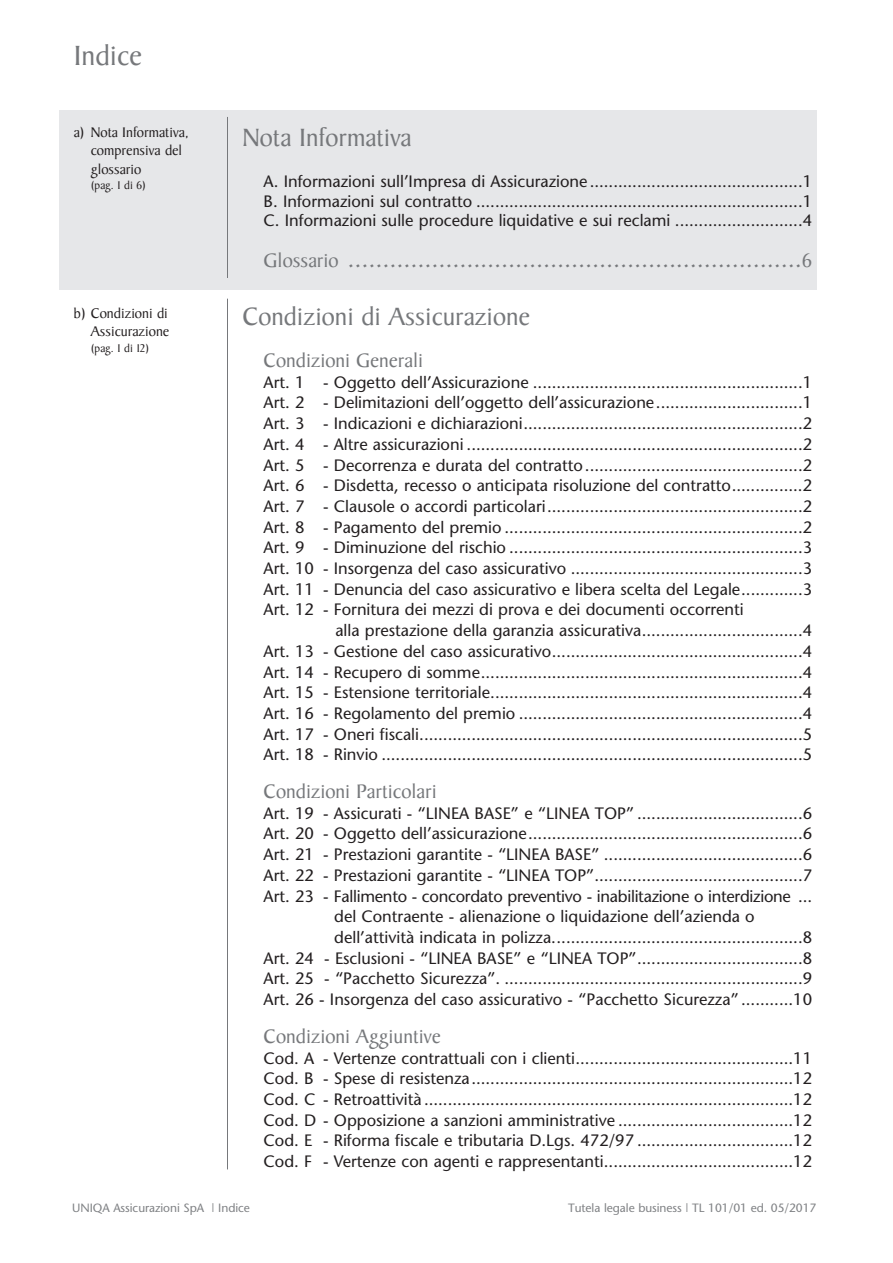
<style>
.page{position:relative;width:893px;height:1263px;background:#fff}
.page>*{position:absolute;margin:0;border:0;box-sizing:border-box;transform-origin:0 0}
.t1{font:30px "Baker Signet";color:#76787b}
.t2{font:27px/58.1px "Baker Signet";color:#76787b}
.t3{font:21px "Baker Signet";color:#76787b}
.t4{font:16.5px/20.7px "Stone Sans";color:#231f20;text-align:justify}
.t5{font:15px/18px "Baker Signet";color:#231f20}
.t6{font:12px "Stone Sans";letter-spacing:-.005em;color:#808285}
.t7{font:12px "Baker Signet";color:#231f20}
.s1{font-size:21px}
</style>
<div class="page">
<div style="left:60px;top:111px;width:757px;height:179px;background:#e6e7e9"></div>
<hr style="left:227px;top:117px;width:1px;height:161px;background:#76787b">
<hr style="left:227px;top:299px;width:1px;height:870px;background:#76787b">
<h1 class="t1" style="left:74px;top:44px;width:70px">Indice</h1>
<p class="t5" style="left:91px;top:125px;width:100px;text-indent:-17px">a) Nota Informativa, comprensiva del glossario</p>
<p class="t7" style="left:91px;top:181px;width:57px">(pag. 1 di 6)</p>
<p class="t5" style="left:74px;top:306px;width:97px;text-align:right">b) Condizioni di<br>Assicurazione</p>
<p class="t7" style="left:91px;top:343px;width:60px">(pag. 1 di 12)</p>
<h2 class="t2" style="left:242px;top:112px;width:171px">Nota Informativa</h2>
<p class="t4" style="left:264px;top:173px;width:550px;line-height:19.5px">A. Informazioni sull’Impresa di Assicurazione.............................................1<br>B. Informazioni sul contratto .....................................................................1<br>C. Informazioni sulle procedure liquidative e sui reclami ...........................4</p>
<h2 class="t2" style="left:242px;top:232px;width:571px;text-indent:21px"><span class="s1">Glossario</span> .................................................................<span class="s1">6<br></span>Condizioni di Assicurazione</h2>
<p class="t3" style="left:264px;top:352px;width:161px">Condizioni Generali</p>
<p class="t4" style="left:264px;top:373px;width:550px">Art. 1 - Oggetto dell’Assicurazione .........................................................1</p>
<p class="t4" style="left:264px;top:394px;width:550px">Art. 2 - Delimitazioni dell’oggetto dell’assicurazione...............................1</p>
<p class="t4" style="left:264px;top:415px;width:550px">Art. 3 - Indicazioni e dichiarazioni...........................................................2</p>
<p class="t4" style="left:264px;top:435px;width:550px">Art. 4 - Altre assicurazioni .......................................................................2</p>
<p class="t4" style="left:264px;top:456px;width:550px">Art. 5 - Decorrenza e durata del contratto..............................................2</p>
<p class="t4" style="left:264px;top:477px;width:550px">Art. 6 - Disdetta, recesso o anticipata risoluzione del contratto...............2</p>
<p class="t4" style="left:264px;top:497px;width:550px">Art. 7 - Clausole o accordi particolari......................................................2</p>
<p class="t4" style="left:264px;top:518px;width:550px">Art. 8 - Pagamento del premio ...............................................................2</p>
<p class="t4" style="left:264px;top:539px;width:550px">Art. 9 - Diminuzione del rischio ..............................................................3</p>
<p class="t4" style="left:264px;top:560px;width:550px">Art. 10 - Insorgenza del caso assicurativo .................................................3</p>
<p class="t4" style="left:264px;top:580px;width:550px">Art. 11 - Denuncia del caso assicurativo e libera scelta del Legale.............3</p>
<p class="t4" style="left:264px;top:601px;width:482px">Art. 12 - Fornitura dei mezzi di prova e dei documenti occorrenti</p>
<p class="t4" style="left:335px;top:622px;width:478px">alla prestazione della garanzia assicurativa..................................4</p>
<p class="t4" style="left:264px;top:642px;width:550px">Art. 13 - Gestione del caso assicurativo.....................................................4</p>
<p class="t4" style="left:264px;top:663px;width:550px">Art. 14 - Recupero di somme....................................................................4</p>
<p class="t4" style="left:264px;top:684px;width:550px">Art. 15 - Estensione territoriale..................................................................4</p>
<p class="t4" style="left:264px;top:704px;width:550px">Art. 16 - Regolamento del premio ............................................................4</p>
<p class="t4" style="left:264px;top:725px;width:550px">Art. 17 - Oneri fiscali.................................................................................5</p>
<p class="t4" style="left:264px;top:746px;width:550px">Art. 18 - Rinvio .........................................................................................5</p>
<p class="t3" style="left:264px;top:783px;width:175px">Condizioni Particolari</p>
<p class="t4" style="left:264px;top:804px;width:550px">Art. 19 - Assicurati - “LINEA BASE” e “LINEA TOP” ...................................6</p>
<p class="t4" style="left:264px;top:825px;width:550px">Art. 20 - Oggetto dell’assicurazione..........................................................6</p>
<p class="t4" style="left:264px;top:846px;width:550px">Art. 21 - Prestazioni garantite - “LINEA BASE” ..........................................6</p>
<p class="t4" style="left:264px;top:866px;width:550px">Art. 22 - Prestazioni garantite - “LINEA TOP”............................................7</p>
<p class="t4" style="left:264px;top:887px;width:550px">Art. 23 - Fallimento - concordato preventivo - inabilitazione o interdizione ...</p>
<p class="t4" style="left:334px;top:908px;width:422px">del Contraente - alienazione o liquidazione dell’azienda o</p>
<p class="t4" style="left:334px;top:929px;width:479px">dell’attività indicata in polizza.....................................................8</p>
<p class="t4" style="left:264px;top:949px;width:550px">Art. 24 - Esclusioni - “LINEA BASE” e “LINEA TOP”...................................8</p>
<p class="t4" style="left:264px;top:970px;width:550px">Art. 25 - “Pacchetto Sicurezza”. ...............................................................9</p>
<p class="t4" style="left:264px;top:991px;width:550px">Art. 26 - Insorgenza del caso assicurativo - “Pacchetto Sicurezza”...........10</p>
<p class="t3" style="left:264px;top:1028px;width:179px">Condizioni Aggiuntive</p>
<p class="t4" style="left:264px;top:1049px;width:550px">Cod. A - Vertenze contrattuali con i clienti..............................................11<br>Cod. B - Spese di resistenza....................................................................12<br>Cod. C - Retroattività..............................................................................12<br>Cod. D - Opposizione a sanzioni amministrative .....................................12<br>Cod. E - Riforma fiscale e tributaria D.Lgs. 472/97 .................................12<br>Cod. F - Vertenze con agenti e rappresentanti........................................12</p>
<p class="t6" style="left:72px;top:1203px;width:179px">UNIQA Assicurazioni SpA | Indice</p>
<p class="t6" style="left:568px;top:1203px;width:250px">Tutela legale business | TL 101/01 ed. 05/2017</p>
</div>
